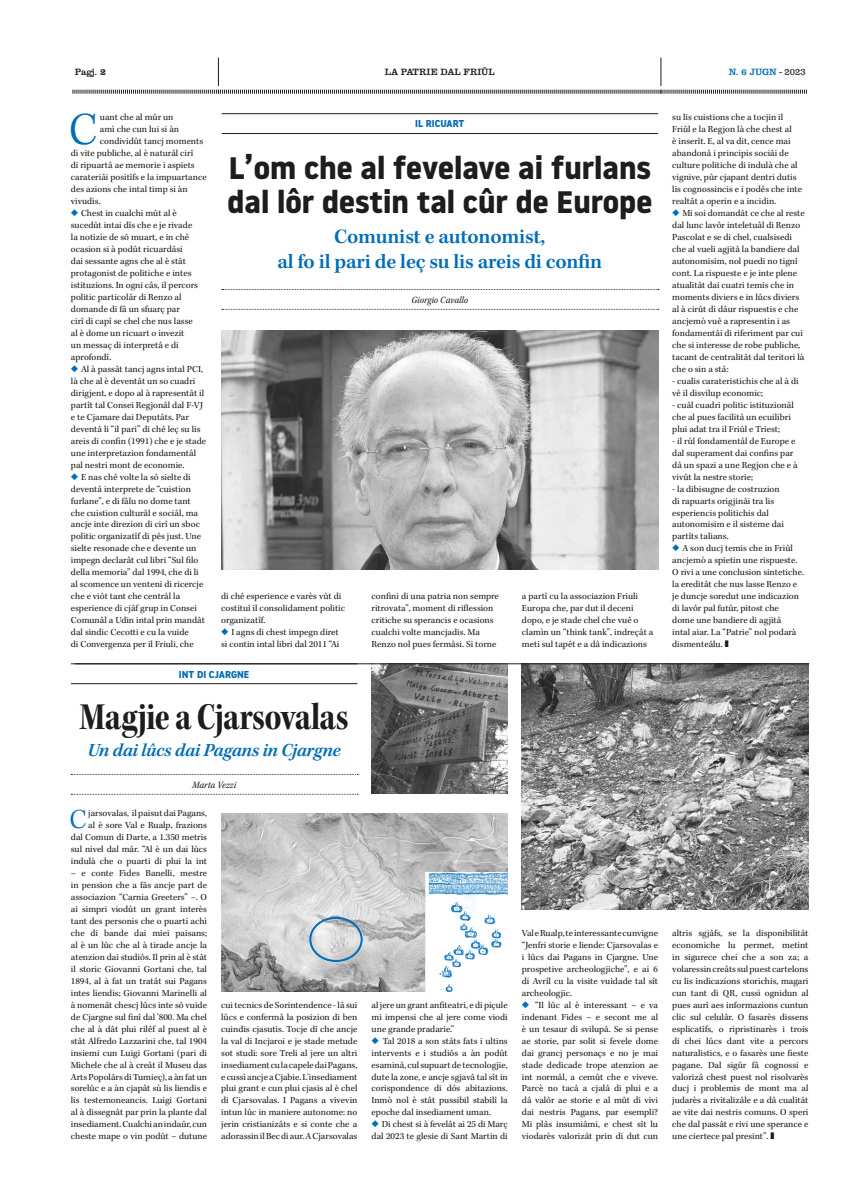
<style>
.page{position:relative;width:851px;height:1191px;background:#fff}
.page>*{position:absolute;margin:0;border:0;box-sizing:border-box;transform-origin:0 0}
.t1{font:300 47.3px "Kepler Std";color:#006db6}
.t2{font:40px "Kepler Std Bold Cn Subh";letter-spacing:-.01em;color:#1d1d1b}
.t3{font:700 31px/34px "Noway";color:#1d1d1b}
.t4{font:300 28.4px "Kepler Std";color:#006db6}
.t5{font:600 21px/25px "Kepler Std";letter-spacing:-.01em;color:#006db6;text-align:center}
.t6{font:italic 600 19px "Kepler Std";letter-spacing:-.015em;color:#006db6}
.t7{font:10px "Kepler Std Scn It";color:#1d1d1b}
.t8{font:700 10px "Noway";color:#006db6}
.t9{font:9.5px/12px "Kepler Std";color:#1d1d1b}
.t10{font:800 9px "Clarendon BQ";letter-spacing:.02em;color:#1d1d1b}
.t11{font:800 9px "Clarendon BQ";color:#006db6}
.s1{font-weight:900}
.s2{font-weight:300;color:#1d1d1b}
.s3{color:#006db6}
</style>
<div class="page">
<img style="left:371px;top:664px;width:136px;height:129px">
<img style="left:221px;top:330px;width:437px;height:239px">
<img style="left:522px;top:664px;width:286px;height:245px">
<img style="left:221px;top:813px;width:286px;height:179px">
<img style="left:425px;top:872px;width:82px;height:120px">
<div style="left:309px;top:917px;width:53px;height:45px;border:2px solid #006db6;border-radius:50%"></div>
<hr style="left:221px;top:133px;width:437px;height:1px;background:#1d1d1b">
<svg style="left:222px;top:289px;width:436px;height:1px"></svg>
<svg style="left:222px;top:309px;width:436px;height:1px"></svg>
<hr style="left:221px;top:113px;width:437px;height:1px;background:#1d1d1b">
<hr style="left:71px;top:683px;width:286px;height:1px;background:#1d1d1b">
<hr style="left:71px;top:663px;width:286px;height:1px;background:#1d1d1b">
<svg style="left:71px;top:774px;width:287px;height:1px"></svg>
<svg style="left:71px;top:794px;width:287px;height:1px"></svg>
<hr style="left:75px;top:663px;width:734px;height:1px;background:#1d1d1b">
<svg style="left:72px;top:58px;width:735px;height:36px"></svg>
<p class="t10" style="left:75px;top:67px;width:33px">Pagj. <span class="s1">2</span></p>
<p class="t10" style="left:384px;top:67px;width:111px">LA PATRIE DAL FRIÛL</p>
<p class="t11" style="left:728px;top:67px;width:78px">N. 6 JUGN <span class="s2">- 2023</span></p>
<h1 class="t1" style="left:69px;top:103px;width:30px">C</h1>
<p class="t9" style="left:100px;top:112px;width:75px">uant che al mûr un</p>
<p class="t9" style="left:100px;top:124px;width:81px">amì che cun lui si àn</p>
<p class="t9" style="left:100px;top:136px;width:105px">condividût tancj moments</p>
<p class="t9" style="left:71px;top:148px;width:124px">di vite publiche, al è naturâl cirî</p>
<p class="t9" style="left:71px;top:160px;width:125px">di ripuartâ ae memorie i aspiets</p>
<p class="t9" style="left:71px;top:172px;width:137px">carateriâi positîfs e la impuartance</p>
<p class="t9" style="left:71px;top:184px;width:118px">des azions che intal timp si àn</p>
<p class="t9" style="left:71px;top:196px;width:31px">vivudis.</p>
<p class="t9" style="left:71px;top:207px;width:129px"><span class="s3">◆</span> Chest in cualchi mût al è sucedût intai dîs che e je rivade la notizie de sô muart, e in chê ocasion si à podût ricuardâsi<br>dai sessante agns che al è stât protagonist de politiche e intes istituzions. In ogni câs, il percors politic particolâr di Renzo al domande di fâ un sfuarç par<br>cirî di capî se chel che nus lasse al è dome un ricuart o invezit<br>un messaç di interpretâ e di aprofondî.</p>
<p class="t9" style="left:71px;top:363px;width:137px"><span class="s3">◆</span> Al à passât tancj agns intal PCI, là che al è deventât un so cuadri dirigjent, e dopo al à rapresentât il partît tal Consei Regjonâl dal F-VJ e te Cjamare dai Deputâts. Par deventâ li “il pari” di chê leç su lis areis di confin (1991) che e je stade une interpretazion fondamentâl pal nestri mont de economie.</p>
<p class="t9" style="left:71px;top:471px;width:136px"><span class="s3">◆</span> E nas chê volte la sô sielte di deventâ interprete de “cuistion furlane”, e di fâlu no dome tant che cuistion culturâl e sociâl, ma ancje inte direzion di cirî un sboc politic organizatîf di pês just. Une sielte resonade che e devente un impegn declarât cul libri “Sul filo della memoria” dal 1994, che di li al scomence un venteni di ricercje che e viôt tant che centrâl la esperience di cjâf grup in Consei<br>Comunâl a Udin intal prin mandât dal sindic Cecotti e cu la vuide<br>di Convergenza per il Friuli, che</p>
<p class="t8" style="left:415px;top:118px;width:51px">IL RICUART</p>
<h3 class="t3" style="left:227px;top:151px;width:426px">L’om che al fevelave ai furlans dal lôr destin tal cûr de Europe</h3>
<h3 class="t5" style="left:277px;top:224px;width:326px">Comunist e autonomist,<br>al fo il pari de leç su lis areis di confin</h3>
<p class="t7" style="left:411px;top:294px;width:58px">Giorgio Cavallo</p>
<p class="t9" style="left:221px;top:591px;width:125px">di chê esperience e varès vût di costituî il consolidament politic organizatîf.</p>
<p class="t9" style="left:221px;top:626px;width:120px"><span class="s3">◆</span> I agns di chest impegn diret si contin intal libri dal 2011 “Ai</p>
<p class="t9" style="left:371px;top:591px;width:129px">confini di una patria non sempre ritrovata”, moment di riflession critiche su sperancis e ocasions cualchi volte mancjadis. Ma<br>Renzo nol pues fermâsi. Si torne</p>
<p class="t9" style="left:522px;top:591px;width:133px">a partî cu la associazion Friuli<br>Europa che, par dut il deceni dopo, e je stade chel che vuê o clamìn un “think tank”, indreçât a meti sul tapêt e a dâ indicazions</p>
<p class="t8" style="left:179px;top:668px;width:72px">INT DI CJARGNE</p>
<h2 class="t2" style="left:80px;top:695px;width:270px">Magjie a Cjarsovalas</h2>
<h3 class="t6" style="left:87px;top:739px;width:255px">Un dai lûcs dai Pagans in Cjargne</h3>
<p class="t7" style="left:192px;top:779px;width:46px">Marta Vezzi</p>
<p class="t9" style="left:71px;top:807px;width:138px;text-align:right">jarsovalas, il paisut dai Pagans,<br>al è sore Val e Rualp, frazions<br>dal Comun di Darte, a 1.350 metris sul nivel dal mâr. “Al è un dai lûcs indulà che o puarti di plui la int</p>
<p class="t9" style="left:71px;top:867px;width:138px;text-align:justify">– e conte Fides Banelli, mestre in pension che a fâs ancje part de associazion “Carnia Greeters” –. O ai simpri viodût un grant interès tant des personis che o puarti achì che di bande dai miei paisans; al è un lûc che al à tirade ancje la atenzion dai studiôs. Il prin al è stât il storic Giovanni Gortani che, tal 1894, al à fat un tratât sui Pagans intes liendis; Giovanni Marinelli al à nomenât chescj lûcs inte sô vuide de Cjargne sul finî dal '800. Ma chel che al à dât plui rilêf al puest al è stât Alfredo Lazzarini che, tal 1904 insiemi cun Luigi Gortani (pari di Michele che al à creât il Museu das Arts Popolârs di Tumieç), a àn fat un sorelûc e a àn cjapât sù lis liendis e lis testemoneancis. Luigi Gortani al à dissegnât par prin la plante dal insediament. Cualchi an indaûr, cun cheste mape o vin podût – dutune</p>
<h3 class="t4" style="left:70px;top:803px;width:19px">C</h3>
<p class="t9" style="left:221px;top:999px;width:138px;text-align:justify">cui tecnics de Sorintendence - lâ sui lûcs e confermâ la posizion di ben cuindis cjasutis. Tocje dî che ancje la val di Incjaroi e je stade metude sot studi: sore Treli al jere un altri insediament cu la capele dai Pagans, e cussì ancje a Cjabie. L'insediament plui grant e cun plui cjasis al è chel di Cjarsovalas. I Pagans a vivevin intun lûc in maniere autonome: no jerin cristianizâts e si conte che a adorassin il Bec di aur. A Cjarsovalas</p>
<p class="t9" style="left:371px;top:999px;width:138px;text-align:justify">al jere un grant anfiteatri, e di piçule mi impensi che al jere come viodi une grande pradarie.”</p>
<p class="t9" style="left:371px;top:1035px;width:138px;text-align:justify"><span class="s3">◆</span> Tal 2018 a son stâts fats i ultins intervents e i studiôs a àn podût esaminâ, cul supuart de tecnologjie, dute la zone, e ancje sgjavâ tal sît in corispondence di dôs abitazions.<br>Inmò nol è stât pussibil stabilî la epoche dal insediament uman.</p>
<p class="t9" style="left:371px;top:1118px;width:138px"><span class="s3">◆</span> Di chest si à fevelât ai 25 di Març dal 2023 te glesie di Sant Martin di</p>
<p class="t9" style="left:522px;top:927px;width:138px;text-align:justify">Val e Rualp, te interessante cunvigne “Jenfri storie e liende: Cjarsovalas e i lûcs dai Pagans in Cjargne. Une prospetive archeologjiche”, e ai 6 di Avrîl cu la visite vuidade tal sît archeologjic.</p>
<p class="t9" style="left:522px;top:999px;width:138px;text-align:justify"><span class="s3">◆</span> “Il lûc al è interessant – e va indenant Fides – e secont me al è un tesaur di svilupâ. Se si pense ae storie, par solit si fevele dome dai grancj personaçs e no je mai stade dedicade trope atenzion ae int normâl, a cemût che e viveve.<br>Parcè no tacâ a cjalâ di plui e a dâ valôr ae storie e al mût di vivi dai nestris Pagans, par esempli?<br>Mi plâs insumiâmi, e chest sît lu viodarès valorizât prin di dut cun</p>
<p class="t9" style="left:672px;top:112px;width:131px">su lis cuistions che a tocjin il<br>Friûl e la Regjon là che chest al<br>è inserît. E, al va dit, cence mai abandonâ i principis sociâi de culture politiche di indulà che al vignive, pûr cjapant dentri dutis lis cognossincis e i podês che inte realtât a operin e a incidin.</p>
<p class="t9" style="left:672px;top:207px;width:134px"><span class="s3">◆</span> Mi soi domandât ce che al reste dal lunc lavôr inteletuâl di Renzo<br>Pascolat e se di chel, cualsisedi che al vueli agjitâ la bandiere dal autonomisim, nol puedi no tignî cont. La rispueste e je inte plene atualitât dai cuatri temis che in moments diviers e in lûcs diviers al à cirût di dâur rispuestis e che ancjemò vuê a rapresentin i as fondamentâi di riferiment par cui che si interesse de robe publiche, tacant de centralitât dal teritori là che o sin a stâ:</p>
<p class="t9" style="left:672px;top:375px;width:128px">- cualis carateristichis che al à di vê il disvilup economic;</p>
<p class="t9" style="left:672px;top:399px;width:123px">- cuâl cuadri politic istituzionâl che al pues facilitâ un ecuilibri plui adat tra il Friûl e Triest;</p>
<p class="t9" style="left:672px;top:435px;width:127px">- il rûl fondamentâl de Europe e dal superament dai confins par dâ un spazi a une Regjon che e à vivût la nestre storie;</p>
<p class="t9" style="left:672px;top:483px;width:113px">- la dibisugne de costruzion di rapuarts origjinâi tra lis esperiencis politichis dal autonomisim e il sisteme dai partîts talians.</p>
<p class="t9" style="left:672px;top:543px;width:133px"><span class="s3">◆</span> A son ducj temis che in Friûl ancjemò a spietin une rispueste.<br>O rivi a une conclusion sintetiche. la ereditât che nus lasse Renzo e je duncje soredut une indicazion di lavôr pal futûr, pitost che<br>dome une bandiere di agjitâ<br>intal aiar. La “Patrie” nol podarà dismenteâlu. ❚</p>
<p class="t9" style="left:672px;top:927px;width:138px;text-align:justify">altris sgjâfs, se la disponibilitât economiche lu permet, metint in sigurece chei che a son za; a volaressin creâts sul puest cartelons cu lis indicazions storichis, magari cun tant di QR, cussì ognidun al pues aurî aes informazions cuntun clic sul celulâr. O fasarès dissens esplicatîfs, o ripristinarès i trois di chei lûcs dant vite a percors naturalistics, e o fasarès une fieste pagane. Dal sigûr fâ cognossi e valorizâ chest puest nol risolvarès ducj i problemis de mont ma al judarès a rivitalizâle e a dâ cualitât ae vite dai nestris comuns. O speri che dal passât e rivi une sperance e une ciertece pal presint”. ❚</p>
</div>
